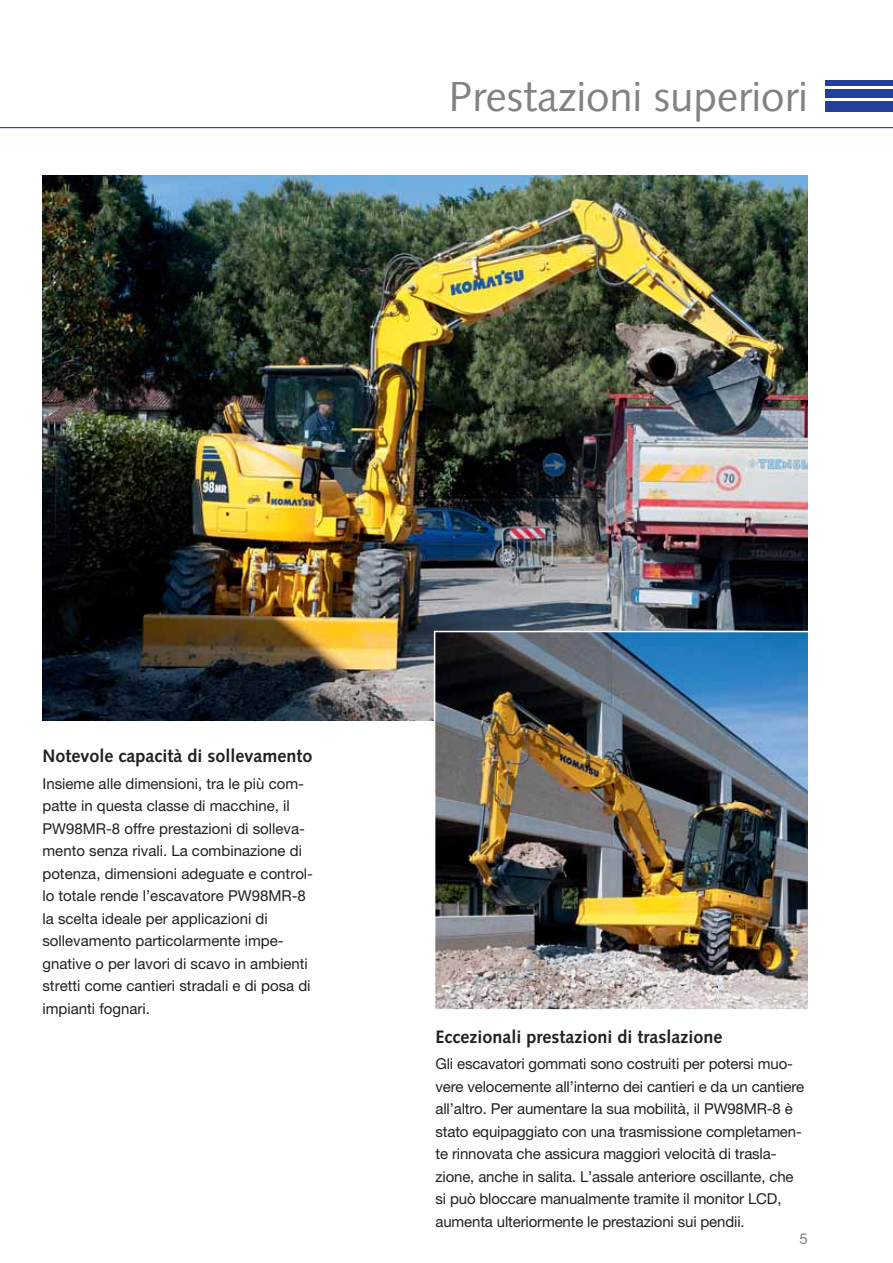
<style>
.page{position:relative;width:893px;height:1263px;background:#fff}
.page>*{position:absolute;margin:0;border:0;box-sizing:border-box;transform-origin:0 0}
.t1{font:42px "Syntax LTCE";color:#808284}
.t2{font:700 18px "Syntax LTCE";color:#231f20}
.t3{font:15px/22.5px "Helvetica Neue LT Pro";letter-spacing:-.01em;color:#231f20}
.t4{font:15px "Helvetica Neue LT Pro";color:#808284}
</style>
<div class="page">
<hr style="left:0;top:127px;width:893px;height:1px;background:#223f99">
<div style="left:825px;top:101px;width:68px;height:10px;background:#223f99"></div>
<div style="left:825px;top:89px;width:68px;height:8px;background:#223f99"></div>
<div style="left:825px;top:80px;width:68px;height:5px;background:#223f99"></div>
<img style="left:42px;top:176px;width:766px;height:544px">
<img style="left:437px;top:634px;width:370px;height:374px">
<div style="left:434px;top:631px;width:376px;height:380px;border:2px solid #fff"></div>
<h1 class="t1" style="left:449px;top:77px;width:360px">Prestazioni superiori</h1>
<p class="t2" style="left:42px;top:747px;width:272px">Notevole capacità di sollevamento</p>
<p class="t3" style="left:42px;top:774px;width:272px">Insieme alle dimensioni, tra le più com&shy;patte in questa classe di macchine, il PW98MR-8 offre prestazioni di solleva&shy;mento senza rivali. La combinazione di potenza, dimensioni adeguate e control&shy;lo totale rende l’escavatore PW98MR-8 la scelta ideale per applicazioni di sollevamento particolarmente impe&shy;gnative o per lavori di scavo in ambienti stretti come cantieri stradali e di posa di impianti fognari.</p>
<p class="t2" style="left:435px;top:1028px;width:288px">Eccezionali prestazioni di traslazione</p>
<p class="t3" style="left:435px;top:1055px;width:370px">Gli escavatori gommati sono costruiti per potersi muo&shy;vere velocemente all’interno dei cantieri e da un cantiere all’altro. Per aumentare la sua mobilità, il PW98MR-8 è stato equipaggiato con una trasmissione completamen&shy;te rinnovata che assicura maggiori velocità di trasla&shy;zione, anche in salita. L’assale anteriore oscillante, che si può bloccare manualmente tramite il monitor LCD, aumenta ulteriormente le prestazioni sui pendii.</p>
<p class="t4" style="left:799px;top:1233px;width:10px">5</p>
</div>
